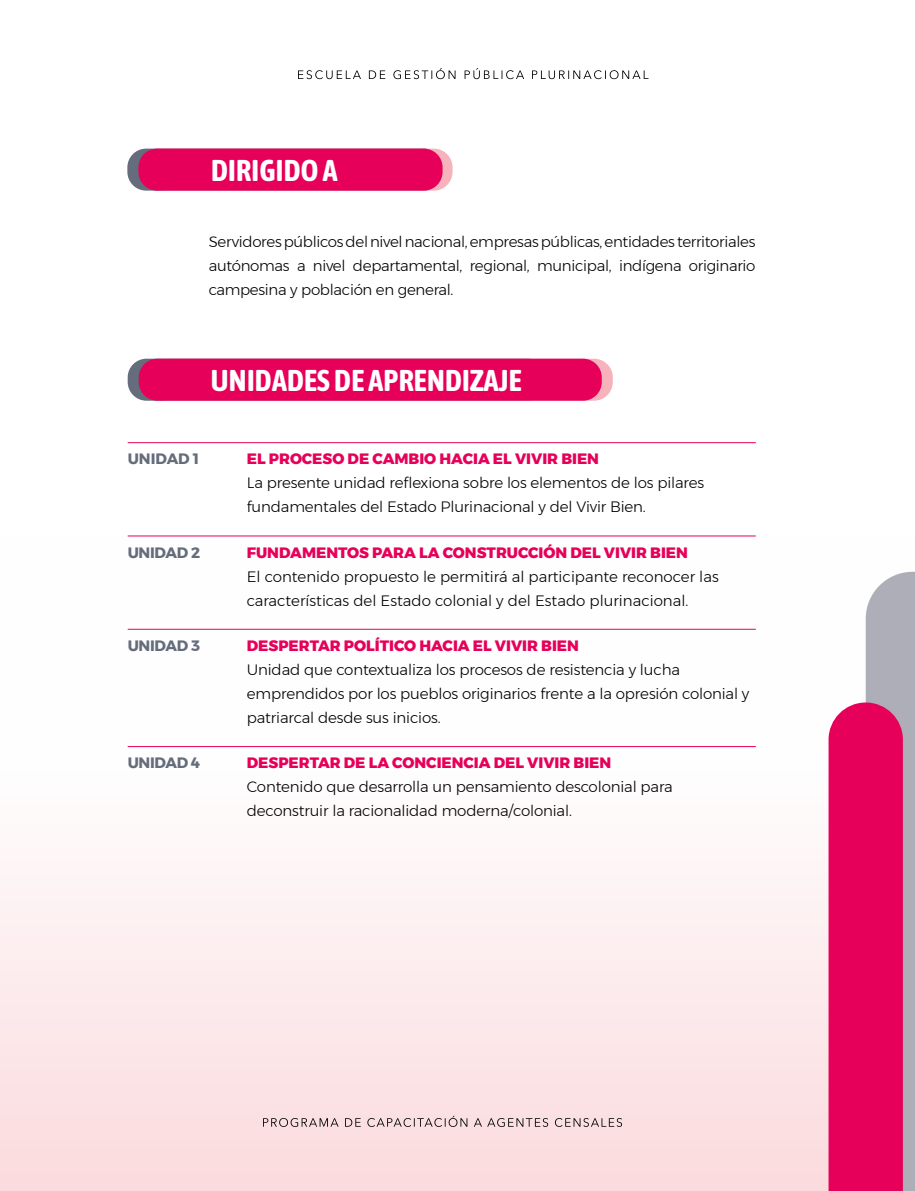
<style>
.page{position:relative;width:915px;height:1191px;background:#fff}
.page>*{position:absolute;margin:0;border:0;box-sizing:border-box;transform-origin:0 0}
.t1{font:700 30px "Asap Condensed";letter-spacing:.01em;color:#fff}
.t2{font:300 15px/24px "Montserrat";letter-spacing:-.01em;color:#000}
.t3{font:800 15px "Montserrat";color:#e6005a}
.t4{font:700 15px "Montserrat";letter-spacing:-.02em;color:#656c7b}
</style>
<div class="page">
<div style="left:1px;top:536px;width:913px;height:655px;background:linear-gradient(to bottom,#fff,#fbdfe1)"></div>
<svg style="left:298px;top:68px;width:350px;height:11px"></svg>
<svg style="left:828px;top:572px;width:86px;height:619px;background:#dc4280"></svg>
<svg style="left:263px;top:1115px;width:359px;height:12px;background:#d4bdbf"></svg>
<div style="left:128px;top:359px;width:419px;height:42px;background:#656c7b;border-radius:19px"></div>
<div style="left:127px;top:149px;width:315px;height:42px;background:#656c7b;border-radius:19px"></div>
<div style="left:150px;top:359px;width:462px;height:42px;background:#f6b3bb;border-radius:19px"></div>
<div style="left:148px;top:149px;width:304px;height:42px;background:#f6b3bb;border-radius:19px"></div>
<div style="left:139px;top:359px;width:462px;height:42px;background:#e6005a;border-radius:19px"></div>
<div style="left:138px;top:149px;width:304px;height:42px;background:#e6005a;border-radius:19px"></div>
<hr style="left:128px;top:442px;width:627px;height:1px;background:#e6005a">
<hr style="left:128px;top:535px;width:627px;height:1px;background:#e6005a">
<hr style="left:128px;top:629px;width:627px;height:1px;background:#e6005a">
<hr style="left:128px;top:746px;width:627px;height:1px;background:#e6005a">
<h1 class="t1" style="left:211px;top:149px;width:128px">DIRIGIDO A</h1>
<p class="t2" style="left:209px;top:230px;width:548px;text-align:justify">Servidores públicos del nivel nacional, empresas públicas, entidades territoriales autónomas a nivel departamental, regional, municipal, indígena originario campesina y población en general.</p>
<h1 class="t1" style="left:211px;top:359px;width:312px">UNIDADES DE APRENDIZAJE</h1>
<p class="t4" style="left:128px;top:447px;width:73px">UNIDAD 1</p>
<p class="t3" style="left:247px;top:447px;width:353px">EL PROCESO DE CAMBIO HACIA EL VIVIR BIEN</p>
<p class="t2" style="left:247px;top:471px;width:459px">La presente unidad reflexiona sobre los elementos de los pilares fundamentales del Estado Plurinacional y del Vivir Bien.</p>
<p class="t4" style="left:128px;top:540px;width:74px">UNIDAD 2</p>
<p class="t3" style="left:247px;top:540px;width:442px">FUNDAMENTOS PARA LA CONSTRUCCIÓN DEL VIVIR BIEN</p>
<p class="t2" style="left:247px;top:564px;width:473px">El contenido propuesto le permitirá al participante reconocer las características del Estado colonial y del Estado plurinacional.</p>
<p class="t4" style="left:128px;top:633px;width:74px">UNIDAD 3</p>
<p class="t3" style="left:247px;top:633px;width:333px">DESPERTAR POLÍTICO HACIA EL VIVIR BIEN</p>
<p class="t2" style="left:247px;top:657px;width:504px">Unidad que contextualiza los procesos de resistencia y lucha emprendidos por los pueblos originarios frente a la opresión colonial y patriarcal desde sus inicios.</p>
<p class="t4" style="left:128px;top:751px;width:74px">UNIDAD 4</p>
<p class="t3" style="left:247px;top:750px;width:366px">DESPERTAR DE LA CONCIENCIA DEL VIVIR BIEN</p>
<p class="t2" style="left:247px;top:774px;width:427px">Contenido que desarrolla un pensamiento descolonial para deconstruir la racionalidad moderna/colonial.</p>
</div>
